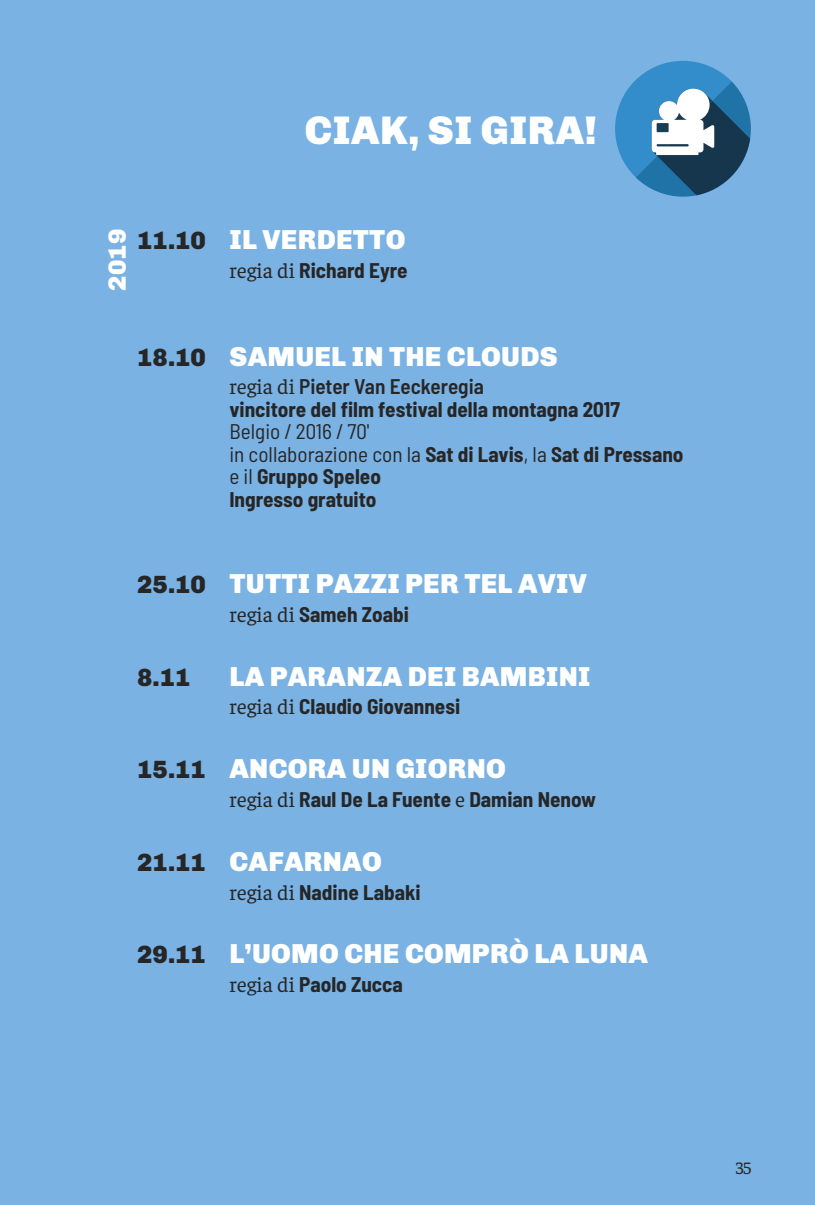
<style>
.page{position:relative;width:815px;height:1205px;background:#79b2e3}
.page>*{position:absolute;margin:0;border:0;box-sizing:border-box;transform-origin:0 0}
.t1{font:900 40px "Chivo";letter-spacing:.015em;color:#fff}
.t2{font:900 27.5px "Chivo";letter-spacing:.01em;color:#fff}
.t3{font:900 25px "Chivo";color:#272627}
.t4{font:900 25px "Chivo";color:#fff}
.t5{font:700 semi-condensed 21.25px/22.5px "Barlow";color:#272627}
.t6{font:17.5px "Faustina";color:#272627}
.s1{font-size:25px;color:#272627}
.s2{font-family:"Faustina";font-weight:400;font-stretch:normal}
.s3{font-weight:600}
.s4{font-weight:400}
</style>
<div class="page">
<svg style="left:615px;top:61px;width:136px;height:136px"></svg>
<h1 class="t1" style="left:305px;top:106px;width:293px">CIAK, SI GIRA!</h1>
<p class="t4" style="left:102px;top:290px;width:63px;rotate:-90deg">2019</p>
<p class="t2" style="left:137px;top:224px;width:270px"><span class="s1">11.10</span> IL VERDETTO</p>
<p class="t5" style="left:229px;top:260px;width:180px"><span class="s2">regia di</span> richard eyre</p>
<p class="t2" style="left:137px;top:340px;width:422px"><span class="s1">18.10</span> SAMUEL IN THE CLOUDS</p>
<p class="t5" style="left:229px;top:377px;width:392px"><span class="s2">regia di</span> <span class="s3">Pieter Van Eeckeregia<br></span>vincitore del film festival della montagna 2017</p>
<p class="t5" style="left:229px;top:422px;width:456px"><span class="s4">Belgio / 2016 / 70'<br>in collaborazione con la</span> Sat di Lavis<span class="s4">, la</span> Sat di Pressano <span class="s4">e il</span> Gruppo Speleo<br>Ingresso gratuito</p>
<p class="t2" style="left:137px;top:567px;width:451px"><span class="s1">25.10</span> TUTTI PAZZI PER TEL AVIV</p>
<p class="t5" style="left:229px;top:604px;width:181px"><span class="s2">regia di</span> Sameh Zoabi</p>
<p class="t3" style="left:137px;top:662px;width:55px">8.11</p>
<p class="t2" style="left:230px;top:660px;width:362px">LA PARANZA DEI BAMBINI</p>
<p class="t5" style="left:229px;top:697px;width:232px"><span class="s2">regia di</span> Claudio Giovannesi</p>
<p class="t2" style="left:137px;top:752px;width:370px"><span class="s1">15.11</span> ANCORA UN GIORNO</p>
<p class="t5" style="left:229px;top:789px;width:368px"><span class="s2">regia di</span> raul De La Fuente <span class="s2">e</span> Damian Nenow</p>
<p class="t2" style="left:137px;top:845px;width:246px"><span class="s1">21.11</span> CAFARNAO</p>
<p class="t5" style="left:229px;top:882px;width:193px"><span class="s2">regia di</span> Nadine Labaki</p>
<p class="t2" style="left:137px;top:937px;width:512px"><span class="s1">29.11</span> L’UOMO CHE COMPRÒ LA LUNA</p>
<p class="t5" style="left:229px;top:974px;width:175px"><span class="s2">regia di</span> Paolo Zucca</p>
<p class="t6" style="left:736px;top:1156px;width:17px">35</p>
</div>
